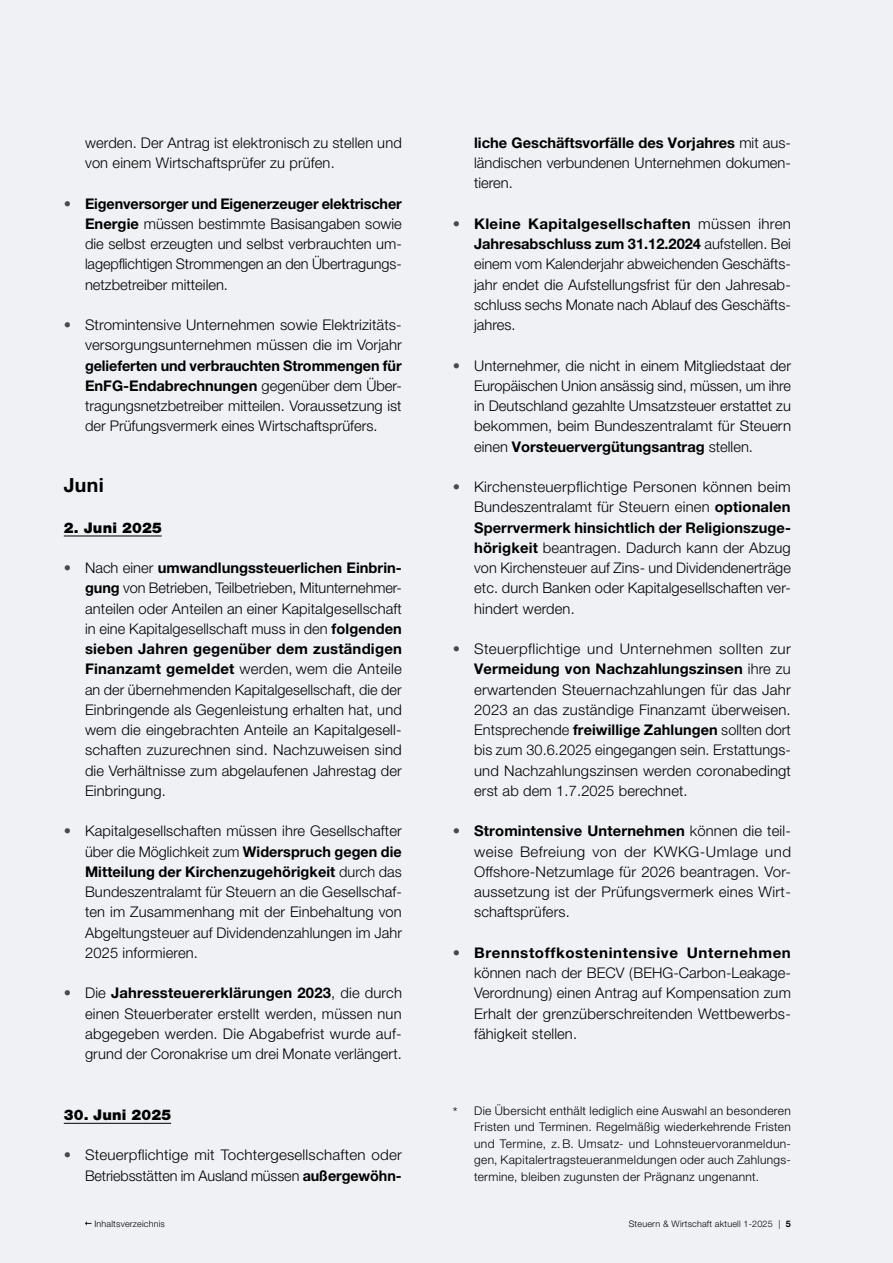
<style>
.page{position:relative;width:893px;height:1263px;background:#eff1f5}
.page>*{position:absolute;margin:0;border:0;box-sizing:border-box;transform-origin:0 0}
.t1{font:700 19.5px "Helvetica Neue LT Pro";color:#000}
.t2{font:300 14.7px/20.2px "Helvetica Neue LT Pro";letter-spacing:.01em;color:#000;text-align:justify}
.t3{font:900 14.7px "Helvetica Neue LT Pro";letter-spacing:.01em;color:#000}
.t4{font:300 12px/16.5px "Helvetica Neue LT Pro";letter-spacing:.025em;color:#000;text-align:justify}
.t5{font:300 9px "Helvetica Neue LT Pro";letter-spacing:.02em;color:#000}
.s1{color:#4a4a49}
.s2{font-weight:700}
.s3{font-size:13.8px}
</style>
<div class="page">
<hr style="left:64px;top:536px;width:98px;height:1px;background:#000">
<hr style="left:64px;top:1123px;width:107px;height:1px;background:#000">
<svg style="left:85px;top:1221px;width:7px;height:4px"></svg>
<p class="t2" style="left:85px;top:132px;width:318px">werden. Der Antrag ist elektronisch zu stellen und von einem Wirtschaftsprüfer zu prüfen.</p>
<p class="t2" style="left:85px;top:193px;width:318px;text-align:left;text-indent:-21px"><span class="s1">•</span> <span class="s2">Eigenversorger und Eigenerzeuger elektrischer Energie</span> müssen bestimmte Basisangaben sowie die selbst erzeugten und selbst verbrauchten um-- lagepflichtigen Strommengen an den Übertragungs&shy;netzbetreiber mitteilen.</p>
<p class="t2" style="left:64px;top:314px;width:340px;text-align:right"><span class="s1">•</span> Stromintensive Unternehmen sowie Elektrizitäts&shy;versorgungsunternehmen müssen die im Vorjahr</p>
<p class="t2" style="left:85px;top:355px;width:318px"><span class="s2">gelieferten und verbrauchten Strommengen für EnFG-Endabrechnungen</span> gegenüber dem Über&shy;tragungsnetzbetreiber mitteilen. Voraussetzung ist der Prüfungsvermerk eines Wirtschaftsprüfers.</p>
<h1 class="t1" style="left:64px;top:473px;width:41px">Juni</h1>
<p class="t3" style="left:64px;top:519px;width:100px">2. Juni 2025</p>
<p class="t2" style="left:85px;top:557px;width:318px;text-align:left;text-indent:-21px"><span class="s1">•</span> Nach einer <span class="s2">umwandlungssteuerlichen Einbrin&shy;gung</span> von Betrieben, Teilbetrieben, Mitunternehmer&shy;anteilen oder Anteilen an einer Kapitalgesellschaft in eine Kapitalgesellschaft muss in den <span class="s2">folgenden sieben Jahren gegenüber dem zuständigen Finanzamt gemeldet</span> werden, wem die Anteile an der übernehmenden Kapitalgesellschaft, die der Einbringende als Gegenleistung erhalten hat, und wem die eingebrachten Anteile an Kapitalgesell&shy;schaften zuzurechnen sind. Nachzuweisen sind die Verhältnisse zum abgelaufenen Jahrestag der Einbringung.</p>
<p class="t2" style="left:85px;top:821px;width:318px;text-indent:-21px"><span class="s1">•</span> Kapitalgesellschaften müssen ihre Gesellschafter über die Möglichkeit zum <span class="s2">Widerspruch gegen die Mitteilung der Kirchenzugehörigkeit</span> durch das Bundeszentralamt für Steuern an die Gesellschaf&shy;ten im Zusammenhang mit der Einbehaltung von Abgeltungsteuer auf Dividendenzahlungen im Jahr 2025 informieren.</p>
<p class="t2" style="left:85px;top:983px;width:318px;text-indent:-21px"><span class="s1">•</span> Die <span class="s2">Jahressteuererklärungen 2023</span>, die durch einen Steuerberater erstellt werden, müssen nun abgegeben werden. Die Abgabefrist wurde auf&shy;grund der Coronakrise um drei Monate verlängert.</p>
<p class="t3" style="left:64px;top:1106px;width:109px">30. Juni 2025</p>
<p class="t2" style="left:64px;top:1145px;width:340px;text-align:right"><span class="s1">•</span> Steuerpflichtige mit Tochtergesellschaften oder<br>Betriebsstätten im Ausland müssen <span class="s2">außergewöhn-</span></p>
<p class="t2" style="left:474px;top:132px;width:318px"><span class="s2">liche Geschäftsvorfälle des Vorjahres</span> mit aus&shy;ländischen verbundenen Unternehmen dokumen&shy;tieren.</p>
<p class="t2" style="left:474px;top:213px;width:318px;text-indent:-21px"><span class="s1">•</span> <span class="s2">Kleine Kapitalgesellschaften</span> müssen ihren <span class="s2">Jahresabschluss zum 31.12.2024</span> aufstellen. Bei einem vom Kalenderjahr abweichenden Geschäfts&shy;jahr endet die Aufstellungsfrist für den Jahresab&shy;schluss sechs Monate nach Ablauf des Geschäfts&shy;jahres.</p>
<p class="t2" style="left:474px;top:355px;width:318px;text-indent:-21px"><span class="s1">•</span> Unternehmer, die nicht in einem Mitgliedstaat der Europäischen Union ansässig sind, müssen, um ihre in Deutschland gezahlte Umsatzsteuer erstattet zu bekommen, beim Bundeszentralamt für Steuern einen <span class="s2">Vorsteuervergütungsantrag</span> stellen.</p>
<p class="t2" style="left:474px;top:476px;width:318px;text-indent:-21px"><span class="s1">•</span> Kirchensteuerpflichtige Personen können beim Bundeszentralamt für Steuern einen <span class="s2">optionalen Sperrvermerk hinsichtlich der Religionszuge&shy;hörigkeit</span> beantragen. Dadurch kann der Abzug von Kirchensteuer auf Zins- und Dividendenerträge etc. durch Banken oder Kapitalgesellschaften ver&shy;hindert werden.</p>
<p class="t2" style="left:474px;top:638px;width:318px;text-indent:-21px"><span class="s1">•</span> Steuerpflichtige und Unternehmen sollten zur <span class="s2">Vermeidung von Nachzahlungszinsen</span> ihre zu erwartenden Steuernachzahlungen für das Jahr 2023 an das zuständige Finanzamt überweisen.<br>Entsprechende <span class="s2">freiwillige Zahlungen</span> sollten dort bis zum 30.6.2025 eingegangen sein. Erstattungs&shy;und Nachzahlungszinsen werden coronabedingt erst ab dem 1.7.2025 berechnet.</p>
<p class="t2" style="left:474px;top:821px;width:318px;text-indent:-21px"><span class="s1">•</span> <span class="s2">Stromintensive Unternehmen</span> können die teil&shy;weise Befreiung von der KWKG-Umlage und Offshore-Netzumlage für 2026 beantragen. Vor&shy;aussetzung ist der Prüfungsvermerk eines Wirt&shy;schaftsprüfers.</p>
<p class="t2" style="left:474px;top:942px;width:318px;text-indent:-21px"><span class="s1">•</span> <span class="s2">Brennstoffkostenintensive Unternehmen </span>können nach der BECV (BEHG-Carbon-Leakage-Verordnung) einen Antrag auf Kompensation zum Erhalt der grenzüberschreitenden Wettbewerbs&shy;fähigkeit stellen.</p>
<p class="t4" style="left:474px;top:1102px;width:318px;text-indent:-21px"><span class="s3">*</span> Die Übersicht enthält lediglich eine Auswahl an besonderen Fristen und Terminen. Regelmäßig wiederkehrende Fristen und Termine, z.B. Umsatz- und Lohnsteuervoranmeldun&shy;gen, Kapitalertragsteueranmeldungen oder auch Zahlungs&shy;termine, bleiben zugunsten der Prägnanz ungenannt.</p>
<p class="t5" style="left:94px;top:1218px;width:72px">Inhaltsverzeichnis</p>
<p class="t5" style="left:629px;top:1218px;width:164px">Steuern &amp; Wirtschaft aktuell 1-2025 | <span class="s2">5</span></p>
</div>
